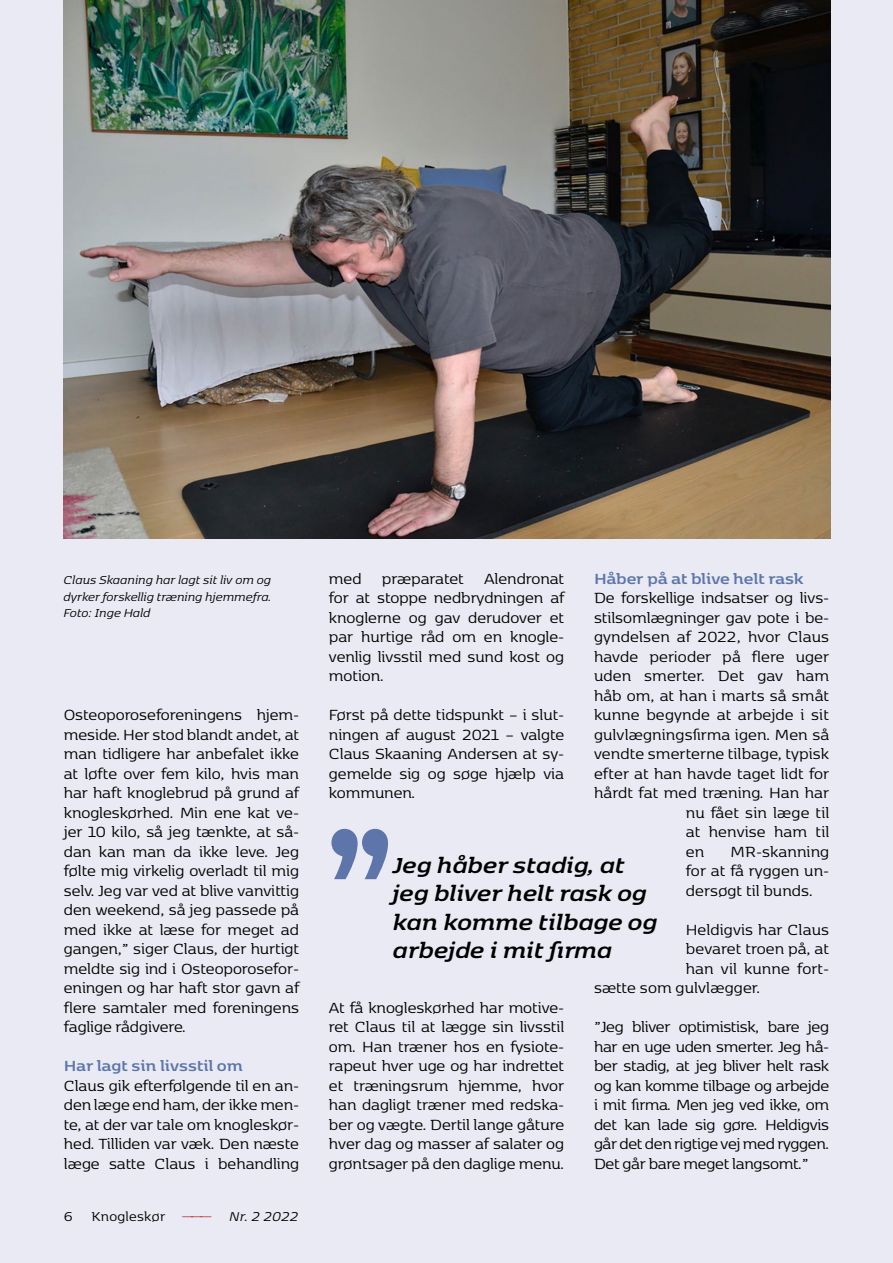
<style>
.page{position:relative;width:893px;height:1263px;background:#e9eaf3}
.page>*{position:absolute;margin:0;border:0;box-sizing:border-box;transform-origin:0 0}
.t1{font:italic 700 25.5px/28.5px "Kobenhavn";color:#000}
.t2{font:17.25px/19.5px "Kobenhavn";color:#000;text-align:justify}
.t3{font:700 17.25px "Kobenhavn";color:#5d75aa}
.t4{font:15px "Kobenhavn";letter-spacing:.025em;color:#000}
.t5{font:italic 13.5px/16.5px "Kobenhavn";color:#000;text-align:justify}
.s1{font-family:"Neo Sans Std";font-weight:300;color:#b2110e}
.s2{font-style:italic}
</style>
<div class="page">
<img style="left:64px;top:0;width:766px;height:539px">
<svg style="left:331px;top:829px;width:57px;height:50px"></svg>
<p class="t5" style="left:63px;top:572px;width:209px">Claus Skaaning har lagt sit liv om og dyrker forskellig træning hjemmefra.<br>Foto: Inge Hald</p>
<p class="t3" style="left:594px;top:572px;width:211px">Håber på at blive helt rask</p>
<p class="t2" style="left:329px;top:570px;width:237px">med præparatet Alendronat for at stoppe nedbrydningen af knoglerne og gav derudover et par hurtige råd om en knogle&shy;venlig livsstil med sund kost og motion.</p>
<p class="t2" style="left:329px;top:706px;width:237px">Først på dette tidspunkt – i slut&shy;ningen af august 2021 – valgte Claus Skaaning Andersen at sy&shy;gemelde sig og søge hjælp via kommunen.</p>
<p class="t2" style="left:594px;top:589px;width:237px">De forskellige indsatser og livs-</p>
<p class="t2" style="left:594px;top:609px;width:237px">stilsomlægninger gav pote i be-</p>
<p class="t2" style="left:594px;top:628px;width:237px">gyndelsen af 2022, hvor Claus</p>
<p class="t2" style="left:594px;top:648px;width:236px">havde perioder på flere uger</p>
<p class="t2" style="left:594px;top:667px;width:237px">uden smerter. Det gav ham</p>
<p class="t2" style="left:594px;top:687px;width:237px">håb om, at han i marts så småt</p>
<p class="t2" style="left:594px;top:706px;width:237px">kunne begynde at arbejde i sit</p>
<p class="t2" style="left:594px;top:726px;width:237px">gulvlægningsfirma igen. Men så</p>
<p class="t2" style="left:594px;top:745px;width:237px">vendte smerterne tilbage, typisk</p>
<p class="t2" style="left:594px;top:765px;width:236px">efter at han havde taget lidt for</p>
<p class="t2" style="left:594px;top:784px;width:236px">hårdt fat med træning. Han har</p>
<p class="t2" style="left:686px;top:804px;width:145px">nu fået sin læge til</p>
<p class="t2" style="left:686px;top:823px;width:145px">at henvise ham til</p>
<p class="t2" style="left:686px;top:843px;width:20px">en</p>
<p class="t2" style="left:64px;top:706px;width:237px">Osteoporoseforeningens hjem&shy;meside. Her stod blandt andet, at man tidligere har anbefalet ikke at løfte over fem kilo, hvis man har haft knoglebrud på grund af knogleskørhed. Min ene kat ve&shy;jer 10 kilo, så jeg tænkte, at så&shy;dan kan man da ikke leve. Jeg følte mig virkelig overladt til mig selv. Jeg var ved at blive vanvittig den weekend, så jeg passede på med ikke at læse for meget ad gangen,” siger Claus, der hurtigt meldte sig ind i Osteoporosefor&shy;eningen og har haft stor gavn af flere samtaler med foreningens faglige rådgivere.</p>
<p class="t3" style="left:64px;top:1059px;width:180px">Har lagt sin livsstil om</p>
<p class="t2" style="left:64px;top:1077px;width:237px">Claus gik efterfølgende til en an&shy;den læge end ham, der ikke men&shy;te, at der var tale om knogleskør&shy;hed. Tilliden var væk. Den næste læge satte Claus i behandling</p>
<p class="t2" style="left:686px;top:843px;width:145px;text-indent:45px">MR-skanning for at få ryggen un&shy;dersøgt til bunds.</p>
<p class="t2" style="left:686px;top:921px;width:145px">Heldigvis har Claus</p>
<p class="t2" style="left:686px;top:940px;width:145px">bevaret troen på, at</p>
<p class="t2" style="left:686px;top:960px;width:145px">han vil kunne fort-</p>
<p class="t2" style="left:594px;top:979px;width:168px">sætte som gulvlægger.</p>
<p class="t2" style="left:594px;top:1018px;width:237px">”Jeg bliver optimistisk, bare jeg har en uge uden smerter. Jeg hå&shy;ber stadig, at jeg bliver helt rask og kan komme tilbage og arbejde i mit firma. Men jeg ved ikke, om det kan lade sig gøre. Heldigvis går det den rigtige vej med ryggen.<br>Det går bare meget langsomt.”</p>
<h1 class="t1" style="left:392px;top:851px;width:266px">Jeg håber stadig, at jeg bliver helt rask og kan komme tilbage og arbejde i mit firma</h1>
<p class="t2" style="left:329px;top:999px;width:237px">At få knogleskørhed har motive&shy;ret Claus til at lægge sin livsstil om. Han træner hos en fysiote&shy;rapeut hver uge og har indrettet et træningsrum hjemme, hvor han dagligt træner med redska&shy;ber og vægte. Dertil lange gåture hver dag og masser af salater og grøntsager på den daglige menu.</p>
<p class="t4" style="left:64px;top:1211px;width:10px">6</p>
<p class="t4" style="left:91px;top:1211px;width:208px">Knogleskør <span class="s1">———</span> <span class="s2">Nr. 2 2022</span></p>
</div>
